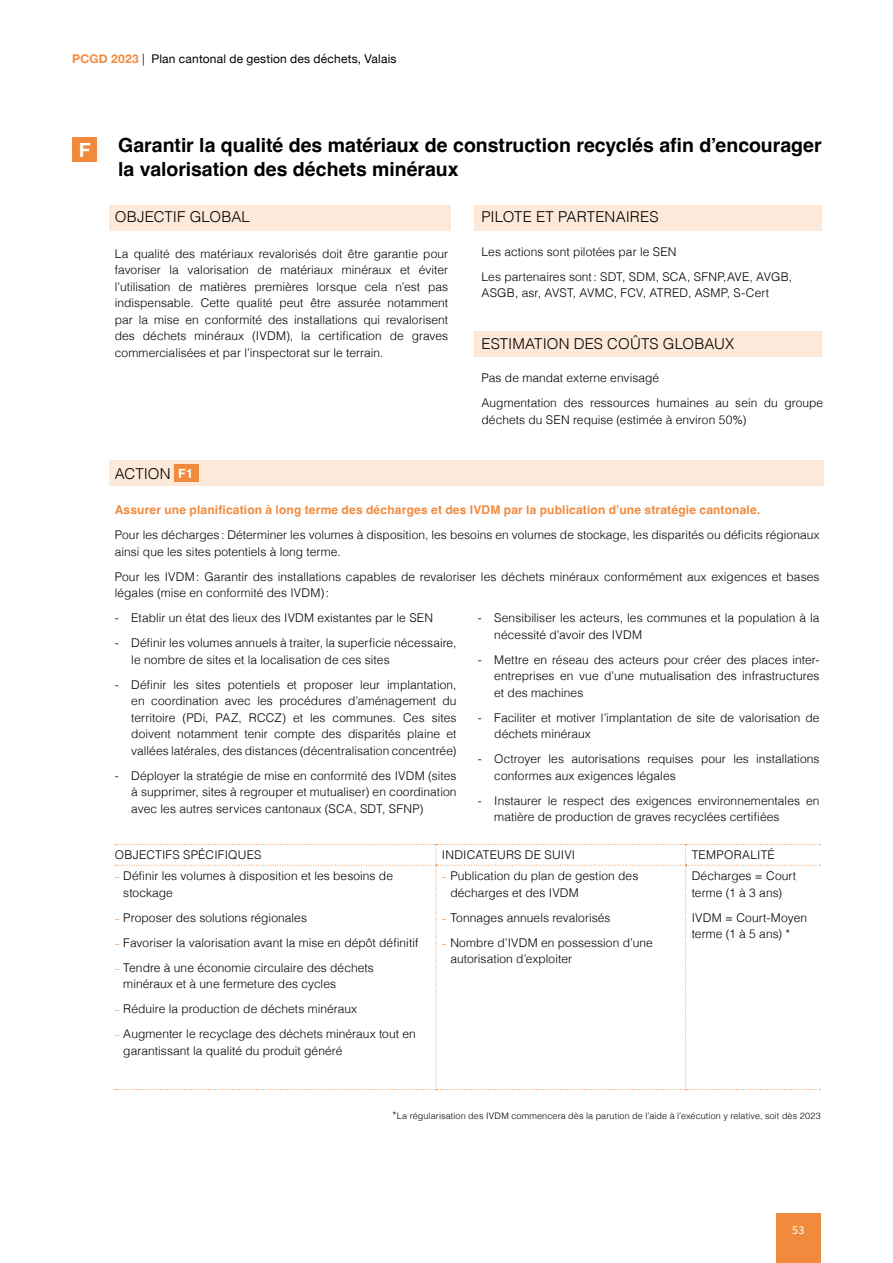
<style>
.page{position:relative;width:893px;height:1263px;background:#fff}
.page>*{position:absolute;margin:0;border:0;box-sizing:border-box;transform-origin:0 0}
.t1{font:700 19.5px/24px "Helvetica";color:#000}
.t2{font:700 19.5px "Helvetica";color:#fff}
.t3{font:300 15px "Helvetica";letter-spacing:.005em;color:#000}
.t4{font:300 12px/16.5px "Helvetica";letter-spacing:.005em;color:#000}
.t5{font:700 12px "Helvetica";letter-spacing:.015em;color:#f18a3d}
.t6{font:12px "Helvetica Neue";letter-spacing:.015em;color:#000}
.t7{font:300 12px "Helvetica";letter-spacing:.025em;color:#000}
.t8{font:12px "Source Sans Pro";color:#fff}
.t9{font:300 9px "Helvetica";letter-spacing:.015em;color:#000}
.s1{font-weight:700;color:#f18a3d}
.s2{font-weight:300}
.s3{font-weight:700;font-size:12.75px;color:#fff}
.s4{font-family:"Source Sans Pro";font-weight:400;font-size:10.5px;color:#f18a3d}
.s5{font-size:10.5px}
</style>
<div class="page">
<div style="left:776px;top:1213px;width:45px;height:50px;background:#f18a3d"></div>
<div style="left:72px;top:137px;width:25px;height:25px;background:#f18a3d"></div>
<div style="left:109px;top:205px;width:342px;height:25px;background:#fde9d9"></div>
<div style="left:109px;top:460px;width:714px;height:26px;background:#fde9d9"></div>
<div style="left:475px;top:205px;width:347px;height:25px;background:#fde9d9"></div>
<div style="left:475px;top:331px;width:347px;height:26px;background:#fde9d9"></div>
<div style="left:175px;top:464px;width:24px;height:18px;background:#f18a3d"></div>
<svg style="left:115px;top:844px;width:705px;height:246px"></svg>
<p class="t6" style="left:72px;top:50px;width:326px"><span class="s1">PCGD 2023</span> <span class="s2">|</span> Plan cantonal de gestion des déchets, Valais</p>
<h1 class="t2" style="left:79px;top:138px;width:13px">F</h1>
<h1 class="t1" style="left:118px;top:135px;width:705px">Garantir la qualité des matériaux de construction recyclés afin d’encourager la valorisation des déchets minéraux</h1>
<p class="t3" style="left:115px;top:204px;width:137px">OBJECTIF GLOBAL</p>
<p class="t4" style="left:115px;top:244px;width:335px;text-align:justify">La qualité des matériaux revalorisés doit être garantie pour favoriser la valorisation de matériaux minéraux et éviter l’utilisation de matières premières lorsque cela n’est pas indispensable. Cette qualité peut être assurée notamment par la mise en conformité des installations qui revalorisent des déchets minéraux (IVDM), la certification de graves commercialisées et par l’inspectorat sur le terrain.</p>
<p class="t3" style="left:482px;top:204px;width:178px">PILOTE ET PARTENAIRES</p>
<p class="t4" style="left:482px;top:238px;width:312px;line-height:25px">Les actions sont pilotées par le SEN<br>Les partenaires sont: SDT, SDM, SCA, SFNP,AVE, AVGB,</p>
<p class="t4" style="left:482px;top:284px;width:289px">ASGB, asr, AVST, AVMC, FCV, ATRED, ASMP, S-Cert</p>
<p class="t3" style="left:482px;top:331px;width:254px">ESTIMATION DES COÛTS GLOBAUX</p>
<p class="t4" style="left:482px;top:365px;width:343px;line-height:25px">Pas de mandat externe envisagé<br>Augmentation des ressources humaines au sein du groupe</p>
<p class="t4" style="left:482px;top:410px;width:266px">déchets du SEN requise (estimée à environ 50%)</p>
<p class="t3" style="left:115px;top:460px;width:80px">ACTION <span class="s3">F1</span></p>
<p class="t5" style="left:115px;top:503px;width:647px">Assurer une planification à long terme des décharges et des IVDM par la publication d’une stratégie cantonale.</p>
<p class="t4" style="left:115px;top:526px;width:706px">Pour les décharges : Déterminer les volumes à disposition, les besoins en volumes de stockage, les disparités ou déficits régionaux ainsi que les sites potentiels à long terme.</p>
<p class="t4" style="left:115px;top:567px;width:706px">Pour les IVDM: Garantir des installations capables de revaloriser les déchets minéraux conformément aux exigences et bases légales (mise en conformité des IVDM):</p>
<p class="t4" style="left:115px;top:609px;width:320px">- Etablir un état des lieux des IVDM existantes par le SEN</p>
<p class="t4" style="left:131px;top:634px;width:327px;text-indent:-16px">- Définir les volumes annuels à traiter, la superficie nécessaire, le nombre de sites et la localisation de ces sites</p>
<p class="t4" style="left:131px;top:675px;width:327px;text-align:justify;text-indent:-16px">- Définir les sites potentiels et proposer leur implantation, en coordination avec les procédures d’aménagement du territoire (PDi, PAZ, RCCZ) et les communes. Ces sites doivent notamment tenir compte des disparités plaine et vallées latérales, des distances (décentralisation concentrée)</p>
<p class="t4" style="left:131px;top:766px;width:327px;text-align:justify;text-indent:-16px">- Déployer la stratégie de mise en conformité des IVDM (sites à supprimer, sites à regrouper et mutualiser) en coordination avec les autres services cantonaux (SCA, SDT, SFNP)</p>
<p class="t4" style="left:494px;top:609px;width:327px;text-indent:-16px">- Sensibiliser les acteurs, les communes et la population à la nécessité d’avoir des IVDM</p>
<p class="t4" style="left:494px;top:650px;width:327px;text-align:justify;text-indent:-16px">- Mettre en réseau des acteurs pour créer des places inter&shy;entreprises en vue d’une mutualisation des infrastructures et des machines</p>
<p class="t4" style="left:494px;top:708px;width:327px;text-indent:-16px">- Faciliter et motiver l’implantation de site de valorisation de déchets minéraux</p>
<p class="t4" style="left:494px;top:750px;width:327px;text-indent:-16px">- Octroyer les autorisations requises pour les installations conformes aux exigences légales</p>
<p class="t4" style="left:494px;top:791px;width:327px;text-indent:-16px">- Instaurer le respect des exigences environnementales en matière de production de graves recyclées certifiées</p>
<p class="t4" style="left:115px;top:846px;width:148px">OBJECTIFS SPÉCIFIQUES</p>
<p class="t4" style="left:442px;top:846px;width:135px">INDICATEURS DE SUIVI</p>
<p class="t7" style="left:692px;top:845px;width:85px">TEMPORALITÉ</p>
<p class="t4" style="left:123px;top:867px;width:271px;text-indent:-9px"><span class="s4">–</span> Définir les volumes à disposition et les besoins de stockage</p>
<p class="t4" style="left:115px;top:908px;width:194px"><span class="s4">–</span> Proposer des solutions régionales</p>
<p class="t4" style="left:115px;top:933px;width:305px"><span class="s4">–</span> Favoriser la valorisation avant la mise en dépôt définitif</p>
<p class="t4" style="left:123px;top:958px;width:252px;text-indent:-9px"><span class="s4">–</span> Tendre à une économie circulaire des déchets minéraux et à une fermeture des cycles</p>
<p class="t4" style="left:115px;top:1000px;width:244px"><span class="s4">–</span> Réduire la production de déchets minéraux</p>
<p class="t4" style="left:123px;top:1025px;width:294px;text-indent:-9px"><span class="s4">–</span> Augmenter le recyclage des déchets minéraux tout en garantissant la qualité du produit généré</p>
<p class="t4" style="left:692px;top:867px;width:106px">Décharges = Court terme (1 à 3 ans)</p>
<p class="t4" style="left:692px;top:908px;width:117px">IVDM = Court-Moyen terme (1 à 5 ans) *</p>
<p class="t4" style="left:450px;top:867px;width:190px;text-indent:-9px"><span class="s4">–</span> Publication du plan de gestion des décharges et des IVDM</p>
<p class="t4" style="left:442px;top:908px;width:170px"><span class="s4">–</span> Tonnages annuels revalorisés</p>
<p class="t4" style="left:450px;top:933px;width:204px;text-indent:-9px"><span class="s4">–</span> Nombre d’IVDM en possession d’une autorisation d’exploiter</p>
<p class="t9" style="left:393px;top:1108px;width:430px"><span class="s5">*</span>La régularisation des IVDM commencera dès la parution de l’aide à l’exécution y relative, soit dès 2023</p>
<p class="t8" style="left:792px;top:1222px;width:14px">53</p>
</div>
